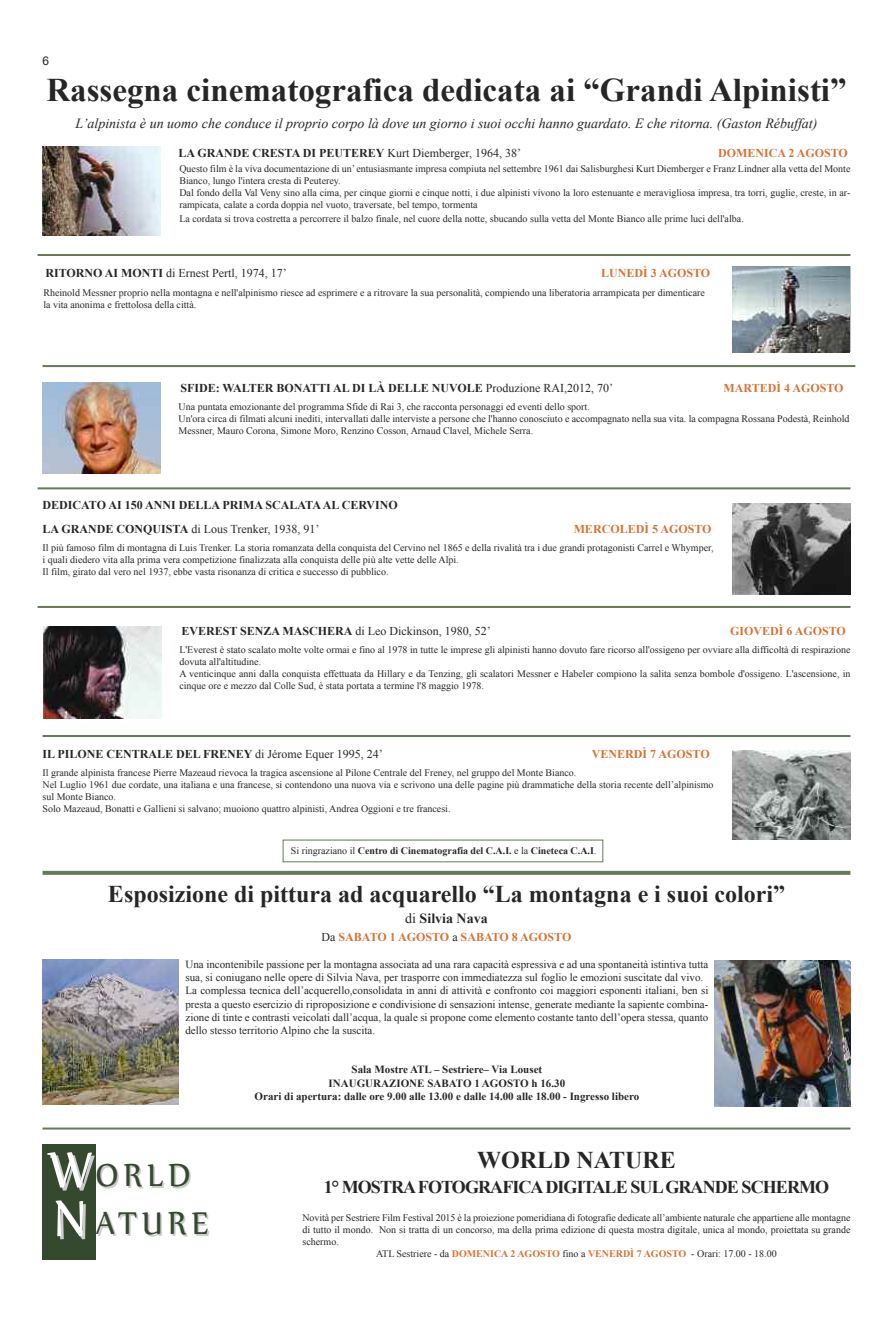
<style>
.page{position:relative;width:893px;height:1333px;background:#fff}
.page>*{position:absolute;margin:0;border:0;box-sizing:border-box;transform-origin:0 0}
.t1{font:38.5px/48px "Nyala";letter-spacing:.15em;color:#34492e;scale:.91 1}
.t2{font:700 33px "Times New Roman";color:#272627}
.t3{font:700 24px "Times New Roman";color:#272627}
.t4{font:700 18px "Times New Roman";letter-spacing:-.05em;color:#272627}
.t5{font:italic 14px "Times New Roman";color:#272627}
.t6{font:700 14px "Times New Roman";color:#272627}
.t7{font:700 12px "Times New Roman";color:#272627}
.t8{font:12px "Times New Roman";color:#272627}
.t9{font:700 12px "Times New Roman";color:#d87235}
.t10{font:12px "Arial";color:#272627}
.t11{font:11px/13.2px "Times New Roman";color:#272627}
.t12{font:700 11px/13.2px "Times New Roman";color:#272627;text-align:center}
.t13{font:10px/12px "Times New Roman";color:#272627}
.t14{font:700 10px "Times New Roman";color:#272627}
.s1{font-weight:400}
.s2{font-size:12px}
.s3{font-weight:700}
.s4{font-weight:400;color:#272627}
.s5{font-size:60.5px;color:#fff}
.s6{font-weight:700;color:#d87235}
</style>
<div class="page">
<div style="left:43px;top:955px;width:136px;height:151px;background:linear-gradient(to right,#fff,#fff)"></div>
<img style="left:43px;top:959px;width:136px;height:145px">
<img style="left:714px;top:960px;width:136px;height:146px">
<img style="left:43px;top:147px;width:118px;height:88px">
<img style="left:732px;top:267px;width:118px;height:85px">
<img style="left:43px;top:382px;width:118px;height:91px">
<img style="left:732px;top:503px;width:118px;height:91px">
<img style="left:43px;top:626px;width:119px;height:92px">
<img style="left:732px;top:750px;width:118px;height:89px">
<hr style="left:38px;top:254px;width:812px;height:2px;background:#647b55">
<hr style="left:43px;top:365px;width:812px;height:2px;background:#647b55">
<hr style="left:38px;top:487px;width:812px;height:2px;background:#647b55">
<hr style="left:38px;top:606px;width:812px;height:2px;background:#647b55">
<hr style="left:43px;top:735px;width:807px;height:2px;background:#647b55">
<div style="left:43px;top:1143px;width:53px;height:116px;background:#34492e"></div>
<svg style="left:43px;top:870px;width:807px;height:4px;background:#849678"></svg>
<hr style="left:43px;top:1127px;width:807px;height:2px;background:#647b55">
<p class="t10" style="left:43px;top:55px;width:8px">6</p>
<h2 class="t2" style="left:46px;top:71px;width:802px">Rassegna cinematografica dedicata ai “Grandi Alpinisti”</h2>
<h3 class="t5" style="left:76px;top:115px;width:743px">L’alpinista è un uomo che conduce il proprio corpo là dove un giorno i suoi occhi hanno guardato. E che ritorna. (Gaston Rébuffat)</h3>
<p class="t7" style="left:179px;top:146px;width:344px">LA GRANDE CRESTA DI PEUTEREY <span class="s1">Kurt Diemberger, 1964, 38’</span></p>
<p class="t9" style="left:718px;top:146px;width:131px">DOMENICA 2 AGOSTO</p>
<p class="t13" style="left:179px;top:163px;width:672px">Questo film è la viva documentazione di un’ entusiasmante impresa compiuta nel settembre 1961 dai Salisburghesi Kurt Diemberger e Franz Lindner alla vetta del Monte Bianco, lungo l'intera cresta di Peuterey.<br>Dal fondo della Val Veny sino alla cima, per cinque giorni e cinque notti, i due alpinisti vivono la loro estenuante e meravigliosa impresa, tra torri, guglie, creste, in ar&shy;rampicata, calate a corda doppia nel vuoto, traversate, bel tempo, tormenta</p>
<p class="t13" style="left:179px;top:212px;width:566px">La cordata si trova costretta a percorrere il balzo finale, nel cuore della notte, sbucando sulla vetta del Monte Bianco alle prime luci dell'alba<span class="s2">.</span></p>
<p class="t8" style="left:46px;top:266px;width:243px"><span class="s3">RITORNO AI MONTI</span> di Ernest Pertl, 1974, 17’</p>
<p class="t9" style="left:601px;top:266px;width:111px">LUNEDÌ 3 AGOSTO</p>
<p class="t13" style="left:43px;top:286px;width:663px">Rheinold Messner proprio nella montagna e nell'alpinismo riesce ad esprimere e a ritrovare la sua personalità, compiendo una liberatoria arrampicata per dimenticare la vita anonima e frettolosa della città.</p>
<p class="t7" style="left:180px;top:381px;width:434px">SFIDE: WALTER BONATTI AL DI LÀ DELLE NUVOLE <span class="s1">Produzione RAI,2012, 70’</span></p>
<p class="t9" style="left:723px;top:381px;width:122px">MARTEDÌ 4 AGOSTO</p>
<p class="t13" style="left:179px;top:400px;width:672px">Una puntata emozionante del programma Sfide di Rai 3, che racconta personaggi ed eventi dello sport.<br>Un'ora circa di filmati alcuni inediti, intervallati dalle interviste a persone che l'hanno conosciuto e accompagnato nella sua vita. la compagna Rossana Podestà, Reinhold<br>Messner, Mauro Corona, Simone Moro, Renzino Cosson, Arnaud Clavel, Michele Serra.</p>
<p class="t7" style="left:43px;top:498px;width:357px">DEDICATO AI 150 ANNI DELLA PRIMA SCALATAAL CERVINO</p>
<p class="t8" style="left:43px;top:522px;width:278px"><span class="s3">LA GRANDE CONQUISTA</span> di Lous Trenker, 1938, 91’</p>
<p class="t9" style="left:574px;top:522px;width:139px">MERCOLEDÌ 5 AGOSTO</p>
<p class="t13" style="left:43px;top:541px;width:672px">Il più famoso film di montagna di Luis Trenker. La storia romanzata della conquista del Cervino nel 1865 e della rivalità tra i due grandi protagonisti Carrel e Whymper, i quali diedero vita alla prima vera competizione finalizzata alla conquista delle più alte vette delle Alpi.<br>Il film, girato dal vero nel 1937, ebbe vasta risonanza di critica e successo di pubblico.</p>
<p class="t8" style="left:181px;top:624px;width:311px"><span class="s3">EVEREST SENZA MASCHERA</span> di Leo Dickinson, 1980, 52’</p>
<p class="t9" style="left:730px;top:624px;width:117px">GIOVEDÌ 6 AGOSTO</p>
<p class="t13" style="left:179px;top:644px;width:672px">L'Everest è stato scalato molte volte ormai e fino al 1978 in tutte le imprese gli alpinisti hanno dovuto fare ricorso all'ossigeno per ovviare alla difficoltà di respirazione dovuta all'altitudine.<br>A venticinque anni dalla conquista effettuata da Hillary e da Tenzing, gli scalatori Messner e Habeler compiono la salita senza bombole d'ossigeno. L'ascensione, in cinque ore e mezzo dal Colle Sud, è stata portata a termine l'8 maggio 1978.</p>
<p class="t7" style="left:43px;top:747px;width:342px">IL PILONE CENTRALE DEL FRENEY <span class="s1">di Jérome Equer 1995, 24’</span></p>
<p class="t9" style="left:592px;top:747px;width:119px">VENERDÌ 7 AGOSTO</p>
<p class="t13" style="left:43px;top:766px;width:672px">Il grande alpinista francese Pierre Mazeaud rievoca la tragica ascensione al Pilone Centrale del Freney, nel gruppo del Monte Bianco.<br>Nel Luglio 1961 due cordate, una italiana e una francese, si contendono una nuova via e scrivono una delle pagine più drammatiche della storia recente dell’alpinismo sul Monte Bianco.<br>Solo Mazeaud, Bonatti e Gallieni si salvano; muoiono quattro alpinisti, Andrea Oggioni e tre francesi.</p>
<p class="t14" style="left:291px;top:845px;width:307px"><span class="s1">Si ringraziano il</span> Centro di Cinematografia del C.A.I. <span class="s1">e la</span> Cineteca C.A.I<span class="s1">.</span></p>
<h3 class="t3" style="left:108px;top:880px;width:678px">Esposizione di pittura ad acquarello “La montagna e i suoi colori”</h3>
<h3 class="t6" style="left:405px;top:910px;width:84px"><span class="s1">di</span> Silvia Nava</h3>
<p class="t9" style="left:322px;top:930px;width:251px"><span class="s4">Da</span> SABATO 1 AGOSTO <span class="s4">a</span> SABATO 8 AGOSTO</p>
<p class="t11" style="left:185px;top:957px;width:524px">Una incontenibile passione per la montagna associata ad una rara capacità espressiva e ad una spontaneità istintiva tutta sua, si coniugano nelle opere di Silvia Nava, per trasporre con immediatezza sul foglio le emozioni suscitate dal vivo.<br>La complessa tecnica dell’acquerello,consolidata in anni di attività e confronto coi maggiori esponenti italiani, ben si presta a questo esercizio di riproposizione e condivisione di sensazioni intense, generate mediante la sapiente combina&shy;zione di tinte e contrasti veicolati dall’acqua, la quale si propone come elemento costante tanto dell’opera stessa, quanto dello stesso territorio Alpino che la suscita.</p>
<p class="t12" style="left:255px;top:1062px;width:386px">Sala Mostre ATL – Sestriere– Via Louset<br>INAUGURAZIONE SABATO 1 AGOSTO h 16.30<br>Orari di apertura: dalle ore 9.00 alle 13.00 e dalle 14.00 alle 18.00 - Ingresso libero</p>
<h1 class="t1" style="left:48px;top:1150px;width:178px"><span class="s5">W</span>ORLD<br><span class="s5">N</span> ATURE</h1>
<h3 class="t3" style="left:477px;top:1146px;width:200px">WORLD NATURE</h3>
<h3 class="t4" style="left:324px;top:1176px;width:507px">1° MOSTRAFOTOGRAFICADIGITALE SULGRANDE SCHERMO</h3>
<p class="t13" style="left:302px;top:1211px;width:549px">Novità per Sestriere Film Festival 2015 è la proiezione pomeridiana di fotografie dedicate all’ambiente naturale che appartiene alle montagne</p>
<p class="t13" style="left:302px;top:1223px;width:549px">di tutto il mondo. Non si tratta di un concorso, ma della prima edizione di questa mostra digitale, unica al mondo, proiettata su grande</p>
<p class="t13" style="left:302px;top:1235px;width:38px">schermo.</p>
<p class="t13" style="left:376px;top:1247px;width:402px">ATL Sestriere - da <span class="s6">DOMENICA 2 AGOSTO</span> fino a <span class="s6">VENERDÌ 7 AGOSTO</span> - Orari: 17.00 - 18.00</p>
</div>
